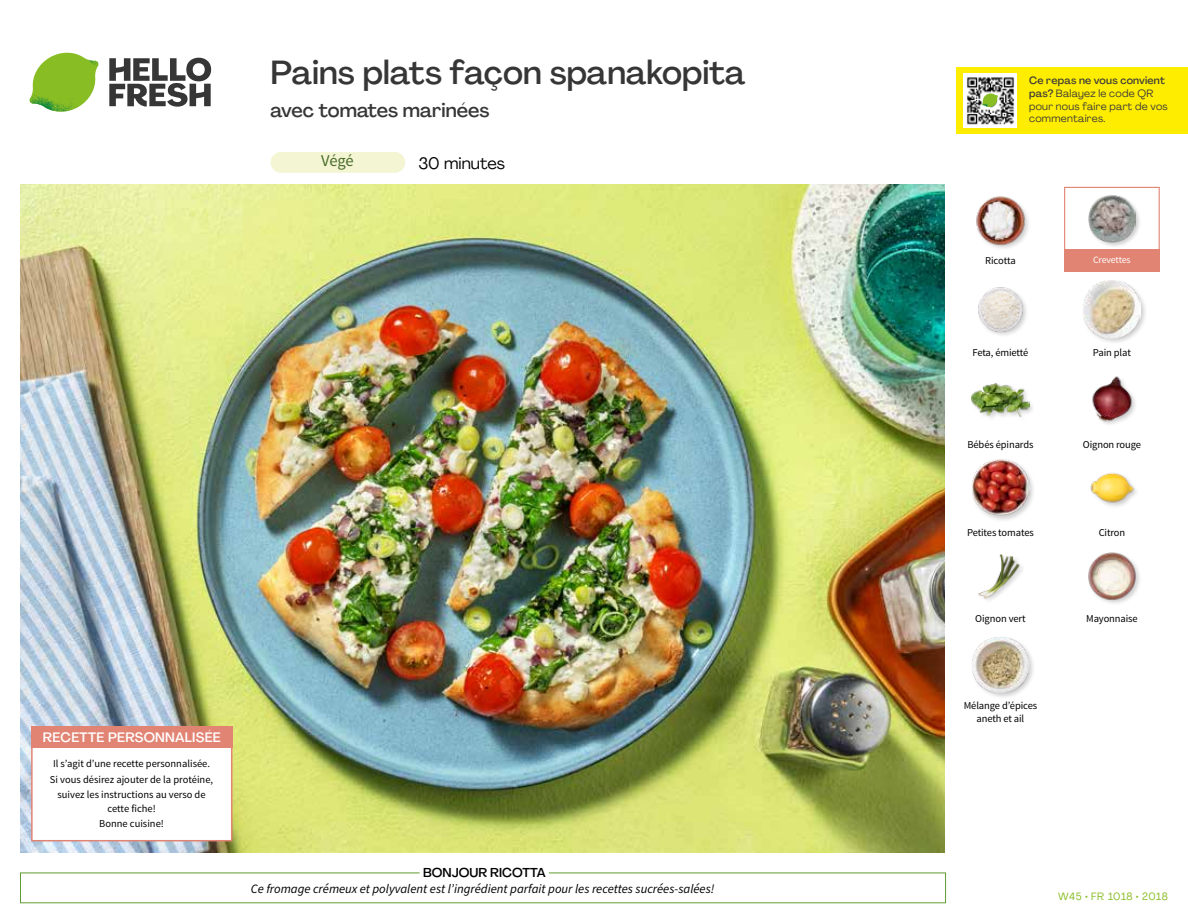
<style>
.page{position:relative;width:1188px;height:918px;background:#fff}
.page>*{position:absolute;margin:0;border:0;box-sizing:border-box;transform-origin:0 0}
.t1{font:500 33px "Agrandir";color:#373636}
.t2{font:500 19.5px "Agrandir";color:#373636}
.t3{font:16.5px "Agrandir";color:#000}
.t4{font:16.5px "Source Sans Pro";color:#4a6c2a}
.t5{font:500 13.5px "Agrandir";letter-spacing:.02em;color:#fff}
.t6{font:italic 12.75px "Source Sans Pro";color:#000}
.t7{font:500 12.75px "Agrandir";color:#000}
.t8{font:10.5px/15.6px "Source Sans Pro";letter-spacing:-.01em;color:#000;text-align:center}
.t9{font:10.5px/12.8px "Agrandir";letter-spacing:.02em;color:#3c3c3b}
.t10{font:10.5px "Agrandir";letter-spacing:.05em;color:#89bd24}
.t11{font:9.75px "Source Sans Pro";letter-spacing:-.01em;color:#fff}
.s1{font-weight:500}
</style>
<div class="page">
<svg style="left:109px;top:57px;width:102px;height:50px"></svg>
<svg style="left:34px;top:53px;width:62px;height:40px"></svg>
<img style="left:67px;top:53px;width:32px;height:26px">
<img style="left:33px;top:75px;width:59px;height:11px">
<img style="left:29px;top:79px;width:61px;height:33px">
<img style="left:65px;top:86px;width:27px;height:25px">
<img style="left:21px;top:184px;width:924px;height:668px">
<div style="left:271px;top:152px;width:134px;height:21px;background:#f3f5d3;border-radius:10px"></div>
<div style="left:971px;top:635px;width:64px;height:65px;background:#000;opacity:.2"></div>
<img style="left:972px;top:636px;width:57px;height:58px">
<img style="left:1088px;top:552px;width:52px;height:51px">
<img style="left:978px;top:554px;width:45px;height:46px">
<img style="left:1090px;top:472px;width:46px;height:35px">
<div style="left:971px;top:458px;width:64px;height:64px;background:#000;opacity:.2"></div>
<img style="left:972px;top:459px;width:57px;height:57px">
<img style="left:1092px;top:376px;width:43px;height:48px">
<div style="left:970px;top:382px;width:66px;height:41px;background:#000;opacity:.2"></div>
<img style="left:972px;top:382px;width:57px;height:41px">
<div style="left:1082px;top:279px;width:65px;height:66px;background:#000;opacity:.2"></div>
<img style="left:1083px;top:281px;width:58px;height:57px">
<img style="left:978px;top:287px;width:49px;height:48px">
<div style="left:1088px;top:194px;width:54px;height:55px;background:#000;opacity:.2"></div>
<img style="left:1088px;top:194px;width:48px;height:48px">
<img style="left:976px;top:196px;width:53px;height:53px">
<div style="left:1064px;top:187px;width:96px;height:72px;border:1px solid #e28474"></div>
<div style="left:1064px;top:249px;width:96px;height:23px;background:#e28474"></div>
<div style="left:31px;top:726px;width:201px;height:115px;background:#fff;border:2px solid #e28474"></div>
<div style="left:31px;top:726px;width:202px;height:22px;background:#e28474"></div>
<div style="left:956px;top:67px;width:232px;height:67px;background:#ffed00"></div>
<img style="left:964px;top:74px;width:52px;height:54px">
<svg style="left:982px;top:93px;width:16px;height:14px"></svg>
<h1 class="t1" style="left:271px;top:52px;width:476px">Pains plats façon spanakopita</h1>
<h2 class="t2" style="left:271px;top:98px;width:220px">avec tomates marinées</h2>
<h3 class="t3" style="left:418px;top:153px;width:88px">30 minutes</h3>
<h3 class="t4" style="left:321px;top:151px;width:34px">Végé</h3>
<p class="t5" style="left:43px;top:729px;width:179px">RECETTE PERSONNALISÉE</p>
<p class="t8" style="left:50px;top:756px;width:165px">Il s’agit d’une recette personnalisée.<br>Si vous désirez ajouter de la protéine, suivez les instructions au verso de</p>
<p class="t8" style="left:99px;top:801px;width:66px">cette fiche!<br>Bonne cuisine!</p>
<p class="t7" style="left:423px;top:864px;width:124px">BONJOUR RICOTTA</p>
<p class="t6" style="left:251px;top:880px;width:465px">Ce fromage crémeux et polyvalent est l’ingrédient parfait pour les recettes sucrées-salées!</p>
<p class="t9" style="left:1029px;top:74px;width:140px"><span class="s1">Ce repas ne vous convient pas?</span> Balayez le code QR pour nous faire part de vos commentaires.</p>
<p class="t8" style="left:985px;top:253px;width:32px">Ricotta</p>
<p class="t11" style="left:1093px;top:253px;width:39px">Crevettes</p>
<p class="t8" style="left:972px;top:345px;width:58px">Feta, émietté</p>
<p class="t8" style="left:1093px;top:345px;width:39px">Pain plat</p>
<p class="t8" style="left:967px;top:437px;width:68px">Bébés épinards</p>
<p class="t8" style="left:1083px;top:437px;width:60px">Oignon rouge</p>
<p class="t8" style="left:967px;top:525px;width:68px">Petites tomates</p>
<p class="t8" style="left:1099px;top:525px;width:28px">Citron</p>
<p class="t8" style="left:975px;top:610px;width:52px">Oignon vert</p>
<p class="t8" style="left:1086px;top:610px;width:53px">Mayonnaise</p>
<p class="t8" style="left:964px;top:699px;width:75px;line-height:13.5px">Mélange d’épices aneth et ail</p>
<p class="t10" style="left:1058px;top:890px;width:111px">W45 • FR 1018 • 2018</p>
</div>
